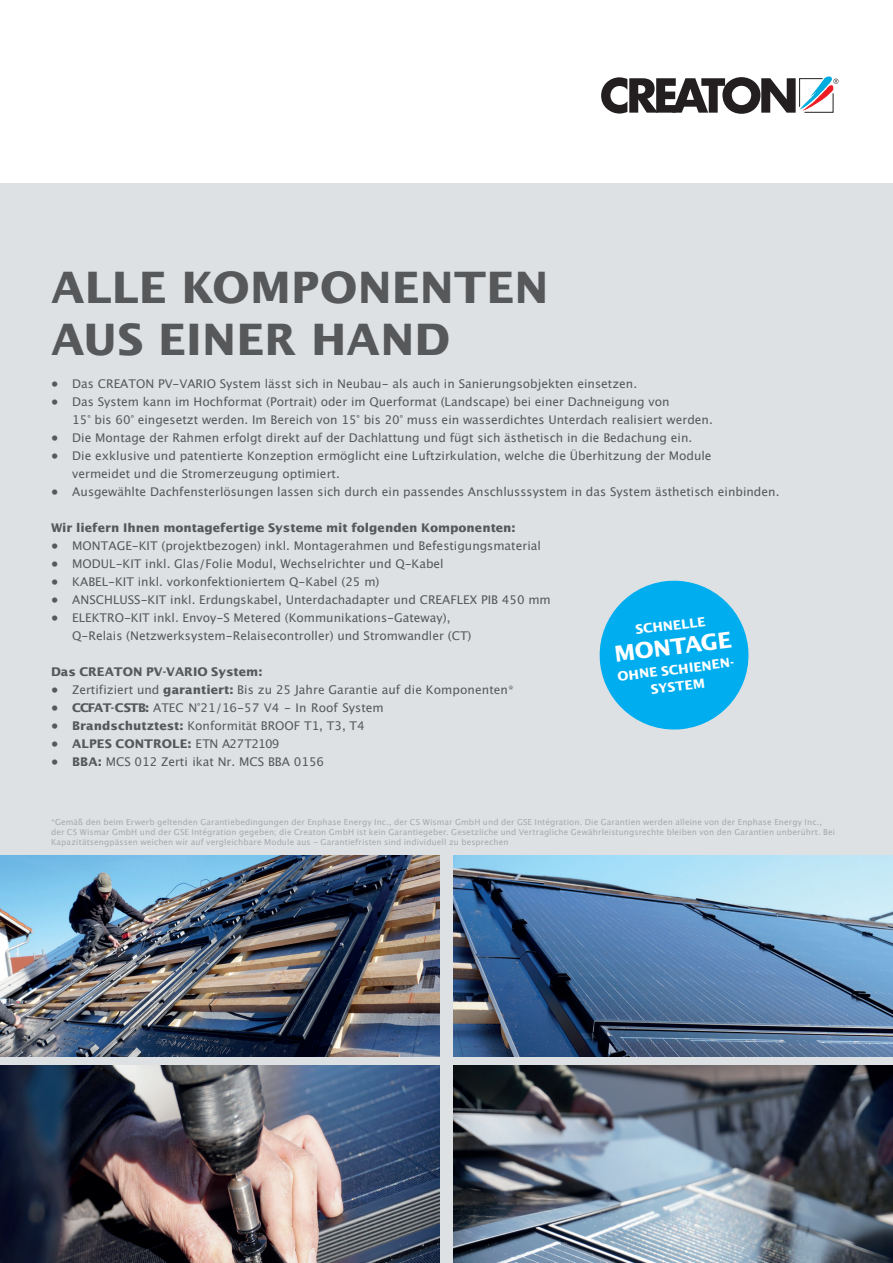
<style>
.page{position:relative;width:893px;height:1263px;background:#fff}
.page>*{position:absolute;margin:0;border:0;box-sizing:border-box;transform-origin:0 0}
.t1{font:700 43.5px/52.2px "Lucida San";letter-spacing:.005em;color:#57585a}
.t2{font:700 22.2px "Lucida San";color:#fff}
.t3{font:700 12.9px/16.6px "Lucida San";color:#fff;text-align:center}
.t4{font:12px/18px "Lucida San Rom";color:#57585a}
.t5{font:700 12px "Lucida San";color:#57585a}
.t6{font:8.25px/9.9px "Lucida San Rom";letter-spacing:.015em;color:#a8a9ad}
.s1{font-family:"Lucida San";font-weight:700}
.s2{font-family:"Lucida San Rom";font-weight:400}
</style>
<div class="page">
<div style="left:0;top:183px;width:893px;height:1080px;background:#dde1e4"></div>
<svg style="left:601px;top:76px;width:237px;height:38px"></svg>
<img style="left:453px;top:856px;width:440px;height:200px">
<img style="left:0;top:856px;width:440px;height:200px">
<img style="left:453px;top:1066px;width:440px;height:197px">
<img style="left:0;top:1066px;width:440px;height:197px">
<svg style="left:599px;top:580px;width:150px;height:150px"></svg>
<h1 class="t1" style="left:51px;top:262px;width:499px">ALLE KOMPONENTEN<br>AUS EINER HAND</h1>
<p class="t4" style="left:51px;top:375px;width:588px">• Das CREATON PV-VARIO System lässt sich in Neubau- als auch in Sanierungsobjekten einsetzen.</p>
<p class="t4" style="left:72px;top:393px;width:642px;text-indent:-21px">• Das System kann im Hochformat (Portrait) oder im Querformat (Landscape) bei einer Dachneigung von<br>15° bis 60° eingesetzt werden. Im Bereich von 15° bis 20° muss ein wasserdichtes Unterdach realisiert werden.</p>
<p class="t4" style="left:51px;top:429px;width:643px">• Die Montage der Rahmen erfolgt direkt auf der Dachlattung und fügt sich ästhetisch in die Bedachung ein.</p>
<p class="t4" style="left:72px;top:447px;width:641px;text-indent:-21px">• Die exklusive und patentierte Konzeption ermöglicht eine Luftzirkulation, welche die Überhitzung der Module vermeidet und die Stromerzeugung optimiert.</p>
<p class="t4" style="left:51px;top:483px;width:730px">• Ausgewählte Dachfensterlösungen lassen sich durch ein passendes Anschlusssystem in das System ästhetisch einbinden.</p>
<p class="t5" style="left:51px;top:519px;width:466px">Wir liefern Ihnen montagefertige Systeme mit folgenden Komponenten:</p>
<p class="t4" style="left:51px;top:537px;width:491px">• MONTAGE-KIT (projektbezogen) inkl. Montagerahmen und Befestigungsmaterial</p>
<p class="t4" style="left:51px;top:555px;width:394px">• MODUL-KIT inkl. Glas/Folie Modul, Wechselrichter und Q-Kabel</p>
<p class="t4" style="left:51px;top:573px;width:330px">• KABEL-KIT inkl. vorkonfektioniertem Q-Kabel (25 m)</p>
<p class="t4" style="left:51px;top:591px;width:501px">• ANSCHLUSS-KIT inkl. Erdungskabel, Unterdachadapter und CREAFLEX PIB 450 mm</p>
<p class="t4" style="left:72px;top:609px;width:401px;text-indent:-21px">• ELEKTRO-KIT inkl. Envoy-S Metered (Kommunikations-Gateway),<br>Q-Relais (Netzwerksystem-Relaisecontroller) und Stromwandler (CT)</p>
<p class="t5" style="left:51px;top:663px;width:213px">Das CREATON PV-VARIO System:</p>
<p class="t4" style="left:51px;top:680px;width:464px">• Zertifiziert und <span class="s1">garantiert:</span> Bis zu 25 Jahre Garantie auf die Komponenten*</p>
<p class="t4" style="left:51px;top:699px;width:334px">• <span class="s1">CCFAT-CSTB:</span> ATEC N°21/16-57 V4 - In Roof System</p>
<p class="t4" style="left:51px;top:717px;width:315px">• <span class="s1">Brandschutztest:</span> Konformität BROOF T1, T3, T4</p>
<p class="t5" style="left:51px;top:735px;width:230px"><span class="s2">•</span> ALPES CONTROLE: <span class="s2">ETN A27T2109</span></p>
<p class="t4" style="left:51px;top:753px;width:275px">• <span class="s1">BBA:</span> MCS 012 Zerti ikat Nr. MCS BBA 0156</p>
<p class="t3" style="left:634px;top:622px;width:72px;rotate:-7deg">SCHNELLE</p>
<h2 class="t2" style="left:613px;top:639px;width:120px;rotate:-7deg">MONTAGE</h2>
<p class="t3" style="left:617px;top:668px;width:121px;rotate:-7deg">OHNE SCHIENEN-<br>SYSTEM</p>
<p class="t6" style="left:51px;top:817px;width:786px">*Gemäß den beim Erwerb geltenden Garantiebedingungen der Enphase Energy Inc., der CS Wismar GmbH und der GSE Intégration. Die Garantien werden alleine von der Enphase Energy Inc., der CS Wismar GmbH und der GSE Intégration gegeben; die Creaton GmbH ist kein Garantiegeber. Gesetzliche und Vertragliche Gewährleistungsrechte bleiben von den Garantien unberührt. Bei<br>Kapazitätsengpässen weichen wir auf vergleichbare Module aus - Garantiefristen sind individuell zu besprechen</p>
</div>
